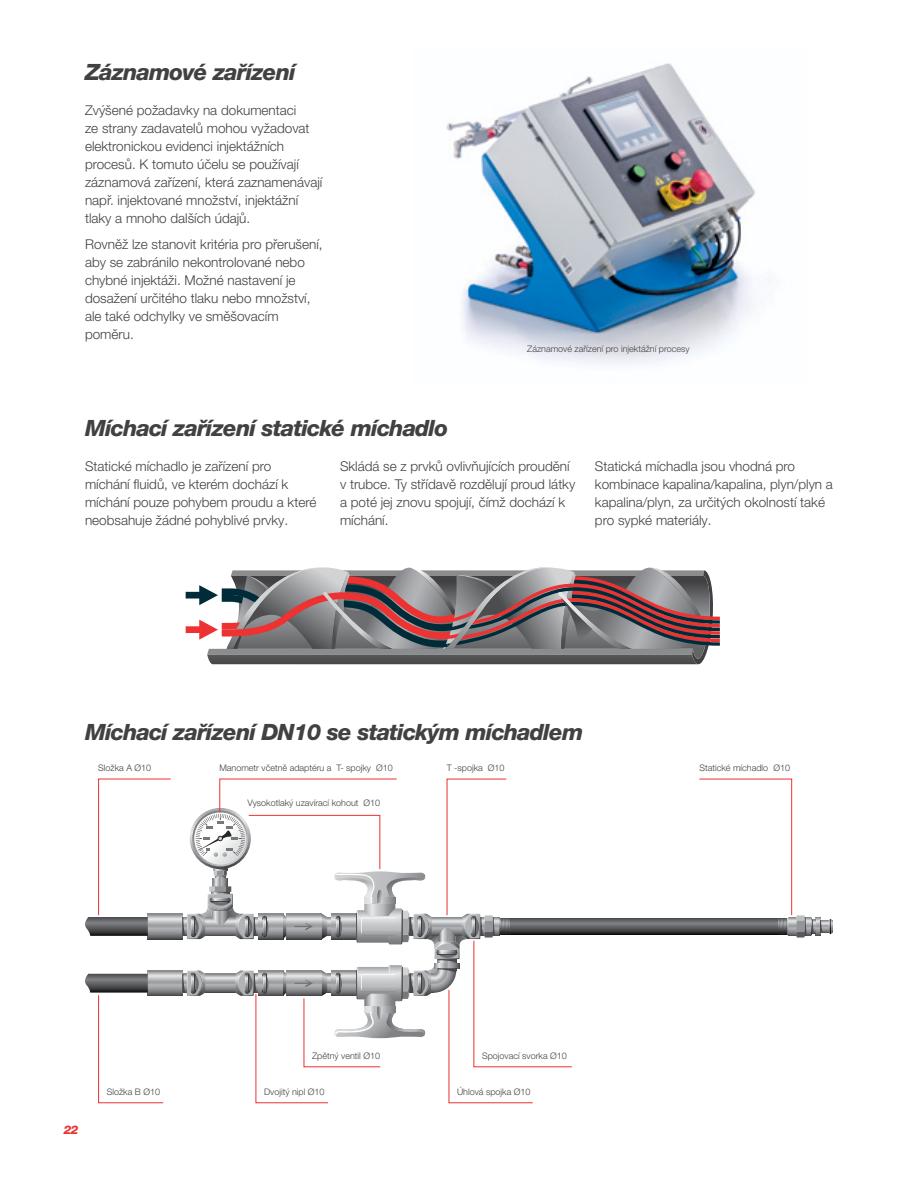
<style>
.page{position:relative;width:918px;height:1188px;background:#fff}
.page>*{position:absolute;margin:0;border:0;box-sizing:border-box;transform-origin:0 0}
.Header_Grey{font:italic 800 22.5px "Helvetica Neue LT Pro";letter-spacing:-.035em;color:#414042}
.Running_Text_Grey{font:300 13.5px/18px "Helvetica Neue LT Pro";color:#414042}
.t1{font:italic 800 12px "Helvetica Neue LT Pro";color:#ee3131}
.Description_Grey{font:300 9px "Helvetica Neue LT Pro";color:#414042}
</style>
<div class="page">
<img style="left:446px;top:63px;width:310px;height:302px">
<svg style="left:186px;top:567px;width:534px;height:98px;background:#8c7d80"></svg>
<svg style="left:148px;top:914px;width:34px;height:25px"></svg>
<svg style="left:148px;top:970px;width:34px;height:26px"></svg>
<svg style="left:573px;top:918px;width:126px;height:17px;background:#525355"></svg>
<svg style="left:85px;top:778px;width:86px;height:158px"></svg>
<svg style="left:699px;top:778px;width:134px;height:160px"></svg>
<svg style="left:85px;top:974px;width:79px;height:130px"></svg>
<svg style="left:182px;top:778px;width:391px;height:326px"></svg>
<p class="Header_Grey" style="left:85px;top:58px;width:212px">Záznamové zařízení</p>
<p class="Running_Text_Grey" style="left:85px;top:101px;width:239px">Zvýšené požadavky na dokumentaci<br>ze strany zadavatelů mohou vyžadovat elektronickou evidenci injektážních procesů. K tomuto účelu se používají záznamová zařízení, která zaznamenávají např. injektované množství, injektážní tlaky a mnoho dalších údajů.</p>
<p class="Running_Text_Grey" style="left:85px;top:235px;width:239px">Rovněž lze stanovit kritéria pro přerušení, aby se zabránilo nekontrolované nebo chybné injektáži. Možné nastavení je dosažení určitého tlaku nebo množství, ale také odchylky ve směšovacím poměru.</p>
<p class="Description_Grey" style="left:527px;top:344px;width:164px">Záznamové zařízení pro injektážní procesy</p>
<p class="Header_Grey" style="left:85px;top:415px;width:365px">Míchací zařízení statické míchadlo</p>
<p class="Running_Text_Grey" style="left:85px;top:457px;width:233px">Statické míchadlo je zařízení pro míchání fluidů, ve kterém dochází k míchání pouze pohybem proudu a které neobsahuje žádné pohyblivé prvky.</p>
<p class="Running_Text_Grey" style="left:340px;top:457px;width:237px">Skládá se z prvků ovlivňujících proudění v trubce. Ty střídavě rozdělují proud látky a poté jej znovu spojují, čímž dochází k míchání.</p>
<p class="Running_Text_Grey" style="left:595px;top:457px;width:239px">Statická míchadla jsou vhodná pro kombinace kapalina/kapalina, plyn/plyn a kapalina/plyn, za určitých okolností také pro sypké materiály.</p>
<p class="Header_Grey" style="left:85px;top:719px;width:500px">Míchací zařízení DN10 se statickým míchadlem</p>
<p class="Description_Grey" style="left:98px;top:762px;width:55px">Složka A Ø10</p>
<p class="Description_Grey" style="left:219px;top:762px;width:175px">Manometr včetně adaptéru a T- spojky Ø10</p>
<p class="Description_Grey" style="left:447px;top:762px;width:59px">T -spojka Ø10</p>
<p class="Description_Grey" style="left:699px;top:762px;width:92px">Statické míchadlo Ø10</p>
<p class="Description_Grey" style="left:248px;top:798px;width:134px">Vysokotlaký uzavírací kohout Ø10</p>
<p class="t1" style="left:64px;top:1122px;width:16px">22</p>
<p class="Description_Grey" style="left:107px;top:1086px;width:55px">Složka B Ø10</p>
<p class="Description_Grey" style="left:312px;top:1050px;width:70px">Zpětný ventil Ø10</p>
<p class="Description_Grey" style="left:482px;top:1050px;width:86px">Spojovací svorka Ø10</p>
<p class="Description_Grey" style="left:264px;top:1086px;width:62px">Dvojitý nipl Ø10</p>
<p class="Description_Grey" style="left:457px;top:1086px;width:75px">Úhlová spojka Ø10</p>
</div>
